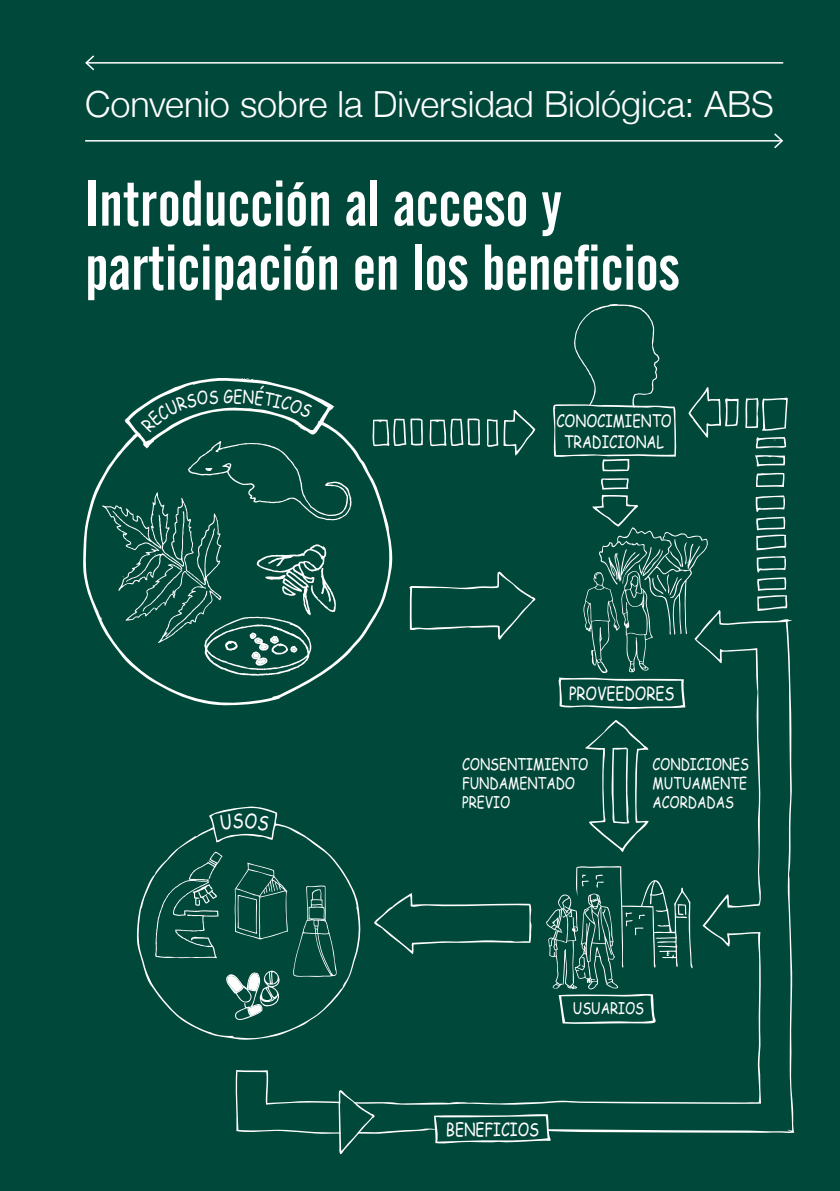
<style>
.page{position:relative;width:840px;height:1191px;background:#fff}
.page>*{position:absolute;margin:0;border:0;box-sizing:border-box;transform-origin:0 0}
.t1{font:64px/64px "Alternate Gothic No 2 BT";color:#fff}
.t2{font:300 36px "Helvetica Neue";color:#fff}
.t3{font:18px "Comic Sans MS";color:#fff;scale:.8 1}
.t4{font:17px/20.4px "Comic Sans MS";color:#fff;text-align:center;scale:.8 1}
.t5{font:16px/19.2px "Comic Sans MS";color:#fff;scale:.8 1}
</style>
<div class="page">
<div style="left:0;top:0;width:839px;height:1191px;background:#00483a"></div>
<hr style="left:86px;top:62px;width:696px;height:2px;background:#fff">
<svg style="left:85px;top:55px;width:11px;height:16px"></svg>
<hr style="left:85px;top:140px;width:696px;height:2px;background:#fff">
<svg style="left:772px;top:133px;width:11px;height:16px"></svg>
<svg style="left:409px;top:571px;width:126px;height:39px"></svg>
<svg style="left:338px;top:1133px;width:36px;height:21px"></svg>
<svg style="left:435px;top:1133px;width:116px;height:11px"></svg>
<svg style="left:745px;top:397px;width:42px;height:34px"></svg>
<svg style="left:688px;top:387px;width:50px;height:51px"></svg>
<svg style="left:755px;top:437px;width:30px;height:11px"></svg>
<svg style="left:755px;top:455px;width:29px;height:32px"></svg>
<svg style="left:755px;top:495px;width:31px;height:55px"></svg>
<svg style="left:486px;top:410px;width:49px;height:45px"></svg>
<svg style="left:601px;top:478px;width:27px;height:11px"></svg>
<svg style="left:393px;top:418px;width:87px;height:29px"></svg>
<svg style="left:756px;top:556px;width:31px;height:54px"></svg>
<svg style="left:553px;top:304px;width:123px;height:167px"></svg>
<svg style="left:235px;top:610px;width:559px;height:523px"></svg>
<svg style="left:137px;top:806px;width:224px;height:233px"></svg>
<svg style="left:155px;top:851px;width:182px;height:169px"></svg>
<svg style="left:545px;top:865px;width:148px;height:159px"></svg>
<svg style="left:558px;top:495px;width:151px;height:214px"></svg>
<svg style="left:83px;top:378px;width:309px;height:327px"></svg>
<svg style="left:102px;top:441px;width:249px;height:235px"></svg>
<svg style="left:140px;top:390px;width:78px;height:42px"></svg>
<svg style="left:234px;top:384px;width:79px;height:34px"></svg>
<svg style="left:220px;top:813px;width:49px;height:18px"></svg>
<p class="t2" style="left:85px;top:82px;width:689px">Convenio sobre la Diversidad Biológica: ABS</p>
<p class="t1" style="left:85px;top:172px;width:596px">Introducción al acceso y participación en los beneficios</p>
<p class="t3" style="left:223px;top:383px;width:14px">G</p>
<p class="t4" style="left:556px;top:410px;width:146px">CONOCIMIENTO<br>TRADICIONAL</p>
<p class="t3" style="left:568px;top:679px;width:133px">PROVEEDORES</p>
<p class="t5" style="left:462px;top:754px;width:159px">CONSENTIMIENTO<br>FUNDAMENTADO<br>PREVIO</p>
<p class="t5" style="left:652px;top:754px;width:122px;text-align:justify">CONDICIONES MUTUAMENTE ACORDADAS</p>
<p class="t5" style="left:572px;top:997px;width:91px">USUARIOS</p>
<p class="t3" style="left:445px;top:1115px;width:118px">BENEFICIOS</p>
</div>
